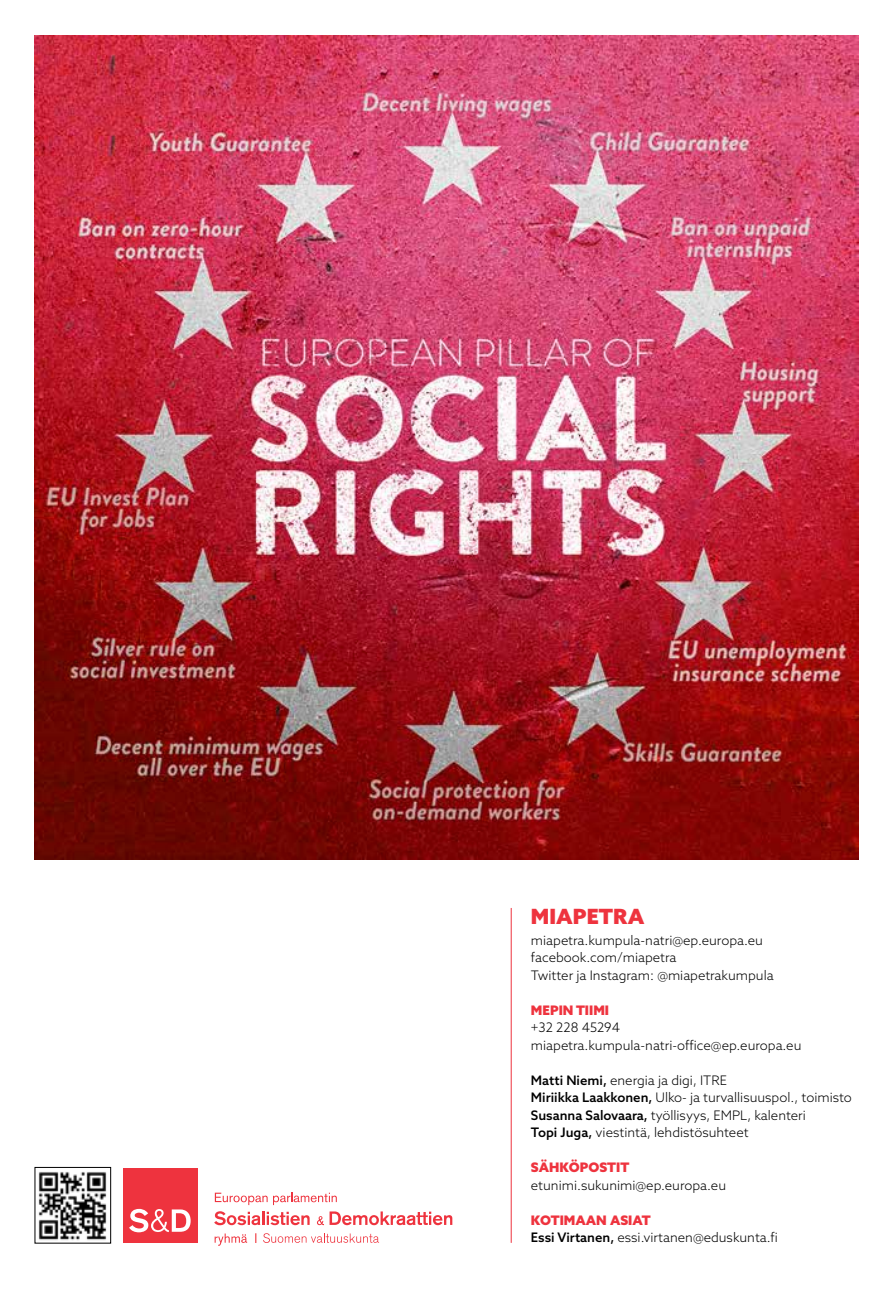
<style>
.page{position:relative;width:893px;height:1290px;background:#fff}
.page>*{position:absolute;margin:0;border:0;box-sizing:border-box;transform-origin:0 0}
.t1{font:900 21px "Azo Sans";color:#ee333e}
.t2{font:300 13.12px/17.5px "Azo Sans";color:#000}
.t3{font:900 13.12px "Azo Sans";color:#ee333e}
.s1{font-weight:500}
.s2{font-weight:900;color:#ee333e}
</style>
<div class="page">
<img style="left:35px;top:36px;width:823px;height:823px">
<svg style="left:215px;top:1192px;width:122px;height:13px"></svg>
<svg style="left:214px;top:1211px;width:46px;height:14px"></svg>
<hr style="left:262px;top:1211px;width:3px;height:14px;background:#ee333e">
<svg style="left:267px;top:1212px;width:43px;height:13px"></svg>
<svg style="left:317px;top:1216px;width:7px;height:9px"></svg>
<svg style="left:330px;top:1211px;width:122px;height:14px"></svg>
<svg style="left:215px;top:1233px;width:32px;height:13px"></svg>
<div style="left:123px;top:1168px;width:75px;height:75px;background:#ee333e"></div>
<svg style="left:129px;top:1209px;width:62px;height:23px"></svg>
<svg style="left:263px;top:1233px;width:116px;height:10px"></svg>
<img style="left:38px;top:1172px;width:69px;height:69px">
<div style="left:35px;top:1167px;width:76px;height:76px;border:1px solid #000"></div>
<hr style="left:511px;top:908px;width:1px;height:335px;background:#ee333e">
<h1 class="t1" style="left:531px;top:902px;width:115px">MIAPETRA</h1>
<p class="t2" style="left:531px;top:931px;width:244px">miapetra.kumpula-natri@ep.europa.eu facebook.com/miapetra<br>Twitter ja Instagram: @miapetrakumpula</p>
<p class="t3" style="left:531px;top:1001px;width:80px">MEPIN TIIMI</p>
<p class="t2" style="left:531px;top:1018px;width:272px">+32 228 45294 miapetra.kumpula-natri-office@ep.europa.eu</p>
<p class="t2" style="left:531px;top:1071px;width:322px"><span class="s1">Matti Niemi,</span> energia ja digi, ITRE<br><span class="s1">Miriikka Laakkonen,</span> Ulko- ja turvallisuuspol., toimisto <span class="s1">Susanna Salovaara,</span> työllisyys, EMPL, kalenteri<br><span class="s1">Topi Juga,</span> viestintä, lehdistösuhteet</p>
<p class="t3" style="left:531px;top:1158px;width:100px">SÄHKÖPOSTIT</p>
<p class="t2" style="left:531px;top:1176px;width:197px">etunimi.sukunimi@ep.europa.eu</p>
<p class="t2" style="left:531px;top:1211px;width:249px"><span class="s2">KOTIMAAN ASIAT<br></span><span class="s1">Essi Virtanen,</span> essi.virtanen@eduskunta.fi</p>
</div>
